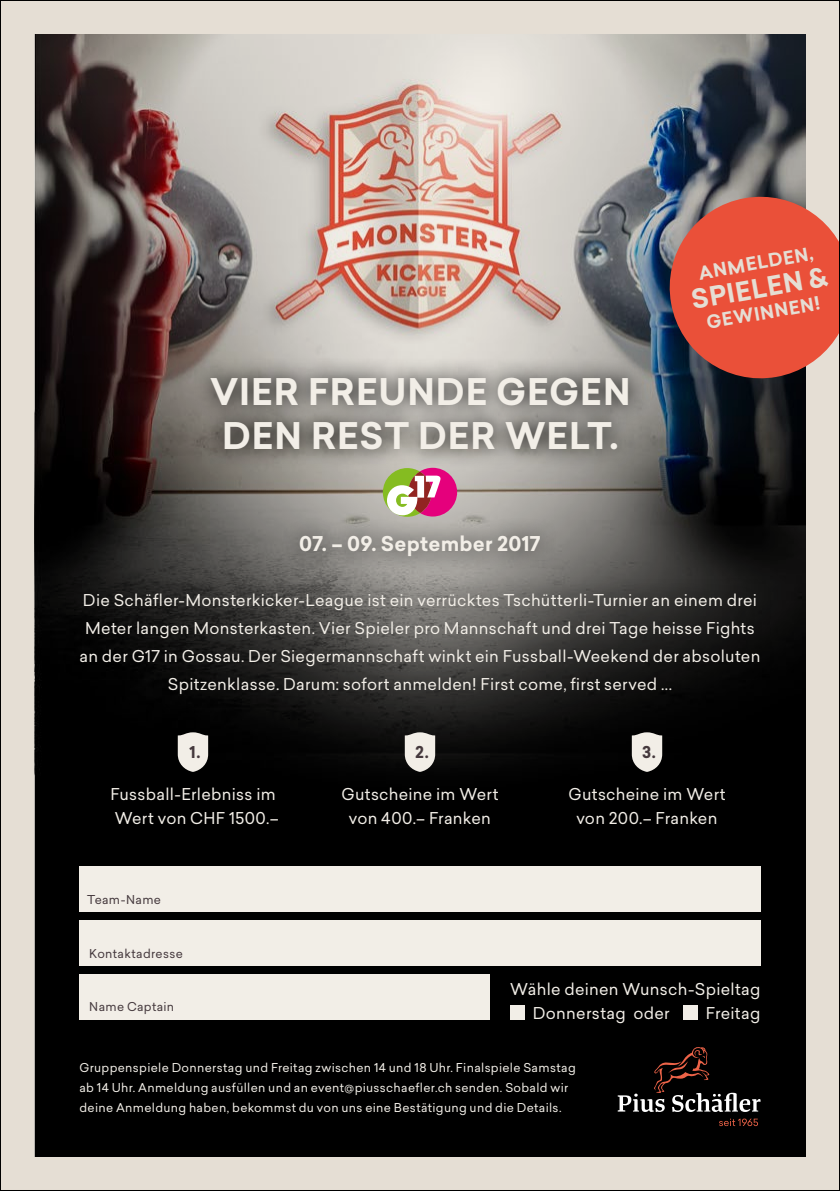
<style>
.page{position:relative;width:840px;height:1191px;background:#fff}
.page>*{position:absolute;margin:0;border:0;box-sizing:border-box;transform-origin:0 0}
.t1{font:700 36px/44px "Sailec";letter-spacing:.025em;color:#f2eee7;text-align:center}
.t2{font:700 26px "Sailec";color:#e5ded4}
.t3{font:700 20px "Sailec";letter-spacing:.015em;color:#f2eee7}
.t4{font:700 18px "Sailec";color:#e5ded4}
.t5{font:16px/28px "Sailec";letter-spacing:.015em;color:#f2eee7;text-align:center}
.t6{font:700 16px "Sailec";color:#45393d}
.t7{font:12px/20px "Sailec";letter-spacing:.025em;color:#f2eee7}
.t8{font:12px "Sailec";letter-spacing:.025em;color:#45393d}
</style>
<div class="page">
<div style="left:0;top:0;width:839px;height:1191px;background:#e5ded4"></div>
<img style="left:34px;top:34px;width:771px;height:1123px">
<svg style="left:192px;top:358px;width:456px;height:111px"></svg>
<div style="left:79px;top:866px;width:681px;height:46px;background:#f2eee7"></div>
<div style="left:79px;top:920px;width:681px;height:46px;background:#f2eee7"></div>
<div style="left:79px;top:974px;width:411px;height:46px;background:#f2eee7"></div>
<div style="left:510px;top:1005px;width:14px;height:15px;background:#f2eee7"></div>
<div style="left:682px;top:1005px;width:15px;height:15px;background:#f2eee7"></div>
<div style="left:61px;top:574px;width:717px;height:138px;background:#000;opacity:.75"></div>
<svg style="left:177px;top:731px;width:32px;height:42px"></svg>
<svg style="left:403px;top:731px;width:33px;height:42px"></svg>
<svg style="left:630px;top:731px;width:32px;height:42px"></svg>
<div style="left:280px;top:516px;width:279px;height:58px;background:#000;opacity:.75"></div>
<svg style="left:662px;top:189px;width:175px;height:196px"></svg>
<svg style="left:718px;top:1118px;width:39px;height:8px"></svg>
<svg style="left:617px;top:1047px;width:143px;height:65px"></svg>
<svg style="left:382px;top:468px;width:75px;height:49px"></svg>
<h1 class="t1" style="left:210px;top:370px;width:421px">VIER FREUNDE GEGEN<br>DEN REST DER WELT.</h1>
<p class="t3" style="left:299px;top:529px;width:243px">07. – 09. September 2017</p>
<p class="t4" style="left:696px;top:260px;width:118px;rotate:-10deg">ANMELDEN,</p>
<h2 class="t2" style="left:688px;top:282px;width:139px;rotate:-10deg">SPIELEN &amp;</h2>
<p class="t4" style="left:704px;top:310px;width:117px;rotate:-10deg">GEWINNEN!</p>
<p class="t5" style="left:79px;top:585px;width:682px">Die Schäfler-Monsterkicker-League ist ein verrücktes Tschütterli-Turnier an einem drei Meter langen Monsterkasten. Vier Spieler pro Mannschaft und drei Tage heisse Fights an der G17 in Gossau. Der Siegermannschaft winkt ein Fussball-Weekend der absoluten Spitzenklasse. Darum: sofort anmelden! First come, first served ...</p>
<p class="t6" style="left:189px;top:741px;width:12px">1.</p>
<p class="t6" style="left:415px;top:741px;width:15px">2.</p>
<p class="t6" style="left:641px;top:741px;width:15px">3.</p>
<p class="t5" style="left:110px;top:782px;width:170px;line-height:24px;text-align:left">Fussball-Erlebniss im<br>Wert von CHF 1500.–</p>
<p class="t5" style="left:341px;top:782px;width:158px;line-height:24px">Gutscheine im Wert von 400.– Franken</p>
<p class="t5" style="left:568px;top:782px;width:158px;line-height:24px">Gutscheine im Wert von 200.– Franken</p>
<p class="t8" style="left:87px;top:891px;width:75px">Team-Name</p>
<p class="t8" style="left:89px;top:944px;width:95px">Kontaktadresse</p>
<p class="t8" style="left:89px;top:998px;width:86px">Name Captain</p>
<p class="t5" style="left:532px;top:977px;width:229px;line-height:23.8px;text-align:left;text-indent:-23px">Wähle deinen Wunsch-Spieltag<br>Donnerstag oder</p>
<p class="t5" style="left:705px;top:998px;width:56px">Freitag</p>
<p class="t7" style="left:79px;top:1057px;width:497px">Gruppenspiele Donnerstag und Freitag zwischen 14 und 18 Uhr. Finalspiele Samstag ab 14 Uhr. Anmeldung ausfüllen und an event@piusschaefler.ch senden. Sobald wir deine Anmeldung haben, bekommst du von uns eine Bestätigung und die Details.</p>
</div>
